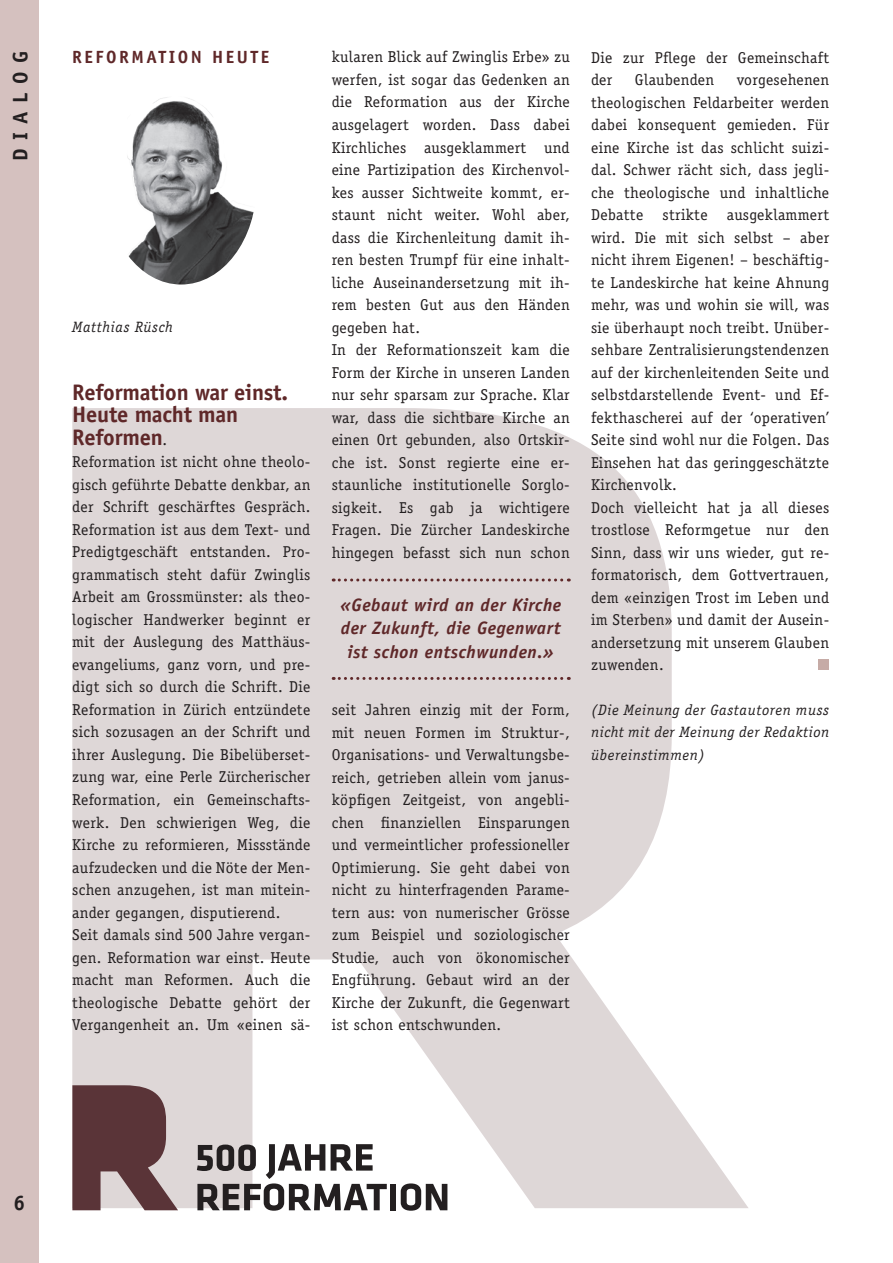
<style>
.page{position:relative;width:893px;height:1263px;background:#fff}
.page>*{position:absolute;margin:0;border:0;box-sizing:border-box;transform-origin:0 0}
.t1{font:700 22.5px/22.5px "Officina Sans";letter-spacing:-.01em;color:#5f2829}
.t2{font:700 21px "Officina Sans";letter-spacing:.4em;color:#231f20}
.t3{font:italic 700 18px/23.2px "Officina Sans";letter-spacing:.03em;color:#5f2829;text-align:center}
.t4{font:700 17.7px "Officina Sans";letter-spacing:.14em;color:#5f2829}
.t5{font:15.75px/22.5px "Officina Serif";letter-spacing:.02em;color:#231f20}
.t6{font:italic 15px/22.5px "Officina Serif";letter-spacing:.03em;color:#231f20;text-align:justify}
.s1{font-family:"Officina Serif";font-weight:400;font-size:15.75px;color:#231f20}
</style>
<div class="page">
<svg style="left:72px;top:408px;width:676px;height:800px;fill:#ded7d7"></svg>
<div style="left:0;top:0;width:38px;height:1263px;background:#d5c1bf"></div>
<div style="left:819px;top:659px;width:10px;height:11px;background:#c6aba6"></div>
<img style="left:127px;top:97px;width:127px;height:187px">
<svg style="left:197px;top:1144px;width:190px;height:67px"></svg>
<div style="left:390px;top:1184px;width:6px;height:26px;background:#231f20"></div>
<svg style="left:401px;top:1183px;width:46px;height:28px"></svg>
<svg style="left:72px;top:1085px;width:106px;height:125px"></svg>
<svg style="left:333px;top:578px;width:236px;height:3px"></svg>
<svg style="left:333px;top:677px;width:236px;height:3px"></svg>
<h2 class="t2" style="left:7px;top:161px;width:111px;rotate:-90deg">DIALOG</h2>
<p class="t4" style="left:72px;top:46px;width:199px">REFORMATION HEUTE</p>
<p class="t6" style="left:72px;top:316px;width:102px">Matthias Rüsch</p>
<h1 class="t1" style="left:72px;top:381px;width:217px">Reformation war einst.<br>Heute macht man<br>Reformen<span class="s1">.</span></h1>
<p class="t5" style="left:72px;top:451px;width:240px">Reformation ist nicht ohne theolo&shy;gisch geführte Debatte denkbar, an der Schrift geschärftes Gespräch.<br>Reformation ist aus dem Text- und Predigtgeschäft entstanden. Pro&shy;grammatisch steht dafür Zwinglis Arbeit am Grossmünster: als theo&shy;logischer Handwerker beginnt er mit der Auslegung des Matthäus&shy;evangeliums, ganz vorn, und pre&shy;digt sich so durch die Schrift. Die Reformation in Zürich entzündete sich sozusagen an der Schrift und ihrer Auslegung. Die Bibelüberset&shy;zung war, eine Perle Zürcherischer Reformation, ein Gemeinschafts&shy;werk. Den schwierigen Weg, die Kirche zu reformieren, Missstände aufzudecken und die Nöte der Men&shy;schen anzugehen, ist man mitein&shy;ander gegangen, disputierend.<br>Seit damals sind 500 Jahre vergan&shy;gen. Reformation war einst. Heute macht man Reformen. Auch die theologische Debatte gehört der Vergangenheit an. Um «einen sä-</p>
<p class="t5" style="left:332px;top:46px;width:240px">kularen Blick auf Zwinglis Erbe» zu werfen, ist sogar das Gedenken an die Reformation aus der Kirche ausgelagert worden. Dass dabei<br>Kirchliches ausgeklammert und eine Partizipation des Kirchenvol&shy;kes ausser Sichtweite kommt, er&shy;staunt nicht weiter. Wohl aber, dass die Kirchenleitung damit ih&shy;ren besten Trumpf für eine inhalt&shy;liche Auseinandersetzung mit ih&shy;rem besten Gut aus den Händen gegeben hat.<br>In der Reformationszeit kam die<br>Form der Kirche in unseren Landen nur sehr sparsam zur Sprache. Klar war, dass die sichtbare Kirche an einen Ort gebunden, also Ortskir&shy;che ist. Sonst regierte eine er&shy;staunliche institutionelle Sorglo&shy;sigkeit. Es gab ja wichtigere<br>Fragen. Die Zürcher Landeskirche hingegen befasst sich nun schon</p>
<p class="t3" style="left:340px;top:593px;width:222px">«Gebaut wird an der Kirche der Zukunft, die Gegenwart ist schon entschwunden.»</p>
<p class="t5" style="left:332px;top:699px;width:240px;text-align:justify">seit Jahren einzig mit der Form, mit neuen Formen im Struktur-, Organisations- und Verwaltungsbe&shy;reich, getrieben allein vom janus&shy;köpfigen Zeitgeist, von angebli&shy;chen finanziellen Einsparungen und vermeintlicher professioneller Optimierung. Sie geht dabei von nicht zu hinterfragenden Parame&shy;tern aus: von numerischer Grösse zum Beispiel und soziologischer Studie, auch von ökonomischer Engführung. Gebaut wird an der Kirche der Zukunft, die Gegenwart ist schon entschwunden.</p>
<p class="t5" style="left:591px;top:46px;width:240px">Die zur Pflege der Gemeinschaft der</p>
<p class="t5" style="left:591px;top:69px;width:240px;text-indent:146px">vorgesehenen theologischen Feldarbeiter werden dabei konsequent gemieden. Für eine Kirche ist das schlicht suizi&shy;dal. Schwer rächt sich, dass jegli&shy;che theologische und inhaltliche<br>Debatte strikte ausgeklammert wird. Die mit sich selbst – aber nicht ihrem Eigenen! – beschäftig&shy;te Landeskirche hat keine Ahnung mehr, was und wohin sie will, was sie überhaupt noch treibt. Unüber&shy;sehbare Zentralisierungstendenzen auf der kirchenleitenden Seite und selbstdarstellende Event- und Ef&shy;fekthascherei auf der ‘operativen’<br>Seite sind wohl nur die Folgen. Das<br>Einsehen hat das geringgeschätzte<br>Kirchenvolk.<br>Doch vielleicht hat ja all dieses trostlose Reformgetue nur den<br>Sinn, dass wir uns wieder, gut re&shy;formatorisch, dem Gottvertrauen, dem «einzigen Trost im Leben und im Sterben» und damit der Ausein&shy;andersetzung mit unserem Glauben zuwenden.</p>
<p class="t6" style="left:591px;top:699px;width:240px">(Die Meinung der Gastautoren muss nicht mit der Meinung der Redaktion übereinstimmen)</p>
<p class="t5" style="left:635px;top:69px;width:81px">Glaubenden</p>
<h2 class="t2" style="left:13px;top:1190px;width:13px">6</h2>
</div>
